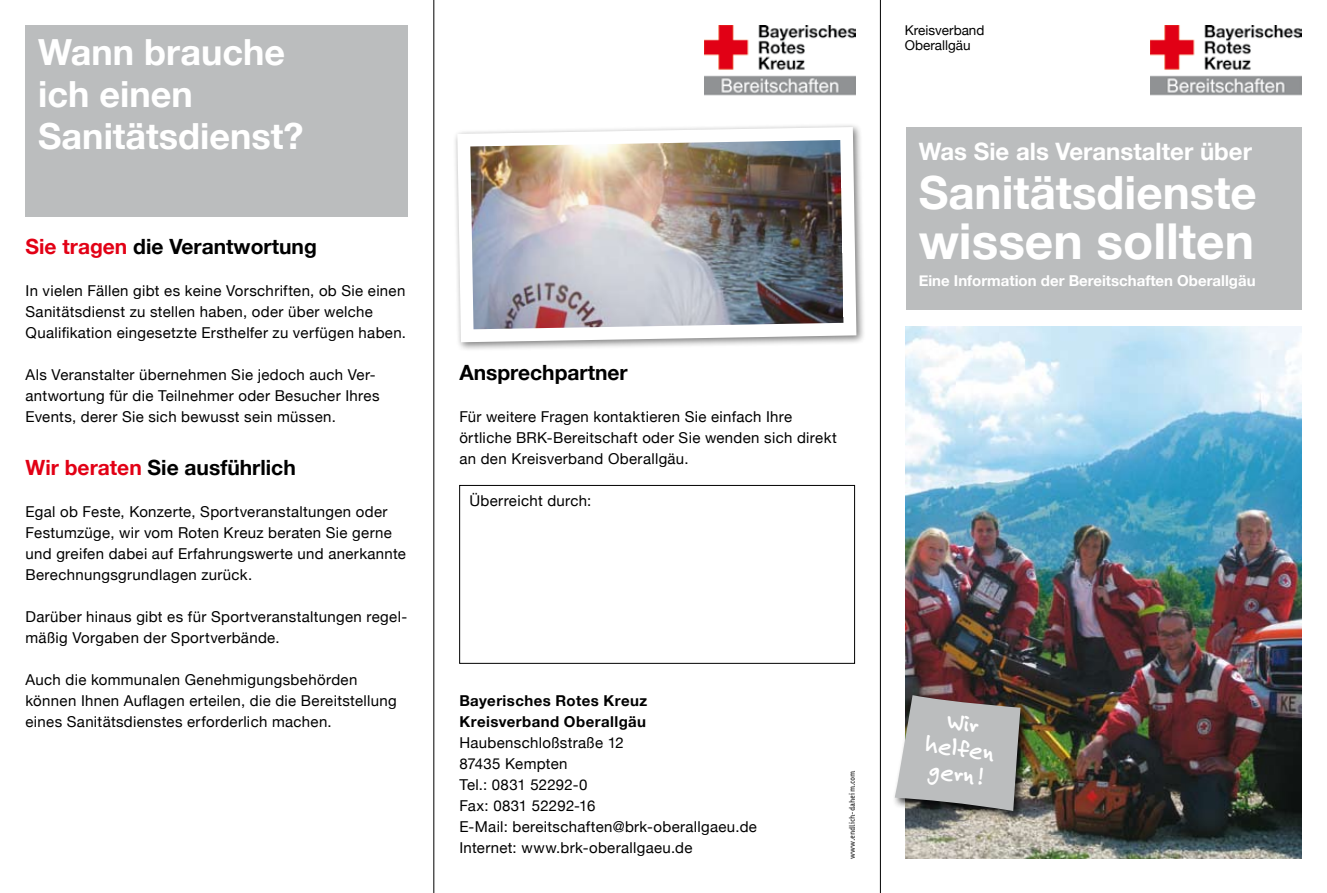
<style>
.page{position:relative;width:1327px;height:893px;background:#fff}
.page>*{position:absolute;margin:0;border:0;box-sizing:border-box;transform-origin:0 0}
.t1{font:700 49.5px "Helvetica Neue";color:#fff}
.t2{font:700 45.75px "Helvetica Neue";color:#fff}
.t3{font:700 36px/42px "Helvetica Neue";color:#fff}
.t4{font:700 25.5px/25.5px "Felt Tip Roman";color:#fff;text-align:center}
.t5{font:700 24px "Helvetica Neue";color:#fff}
.t6{font:700 21px "Helvetica Neue";color:#000}
.t7{font:15px/21px "Helvetica Neue";letter-spacing:.02em;color:#000}
.t8{font:700 15px/21px "Helvetica Neue";letter-spacing:.03em;color:#000}
.t9{font:700 15px "Helvetica Neue";color:#fff}
.t10{font:13.5px/15px "Helvetica Neue";color:#000}
.t11{font:7.5px "Karbid";letter-spacing:-.02em;color:#000}
.s1{color:#e20015}
</style>
<div class="page">
<div style="left:906px;top:128px;width:395px;height:182px;background:#bbbdbe"></div>
<img style="left:704px;top:26px;width:151px;height:70px">
<img style="left:1150px;top:26px;width:151px;height:70px">
<img style="left:906px;top:326px;width:395px;height:533px">
<div style="left:26px;top:26px;width:382px;height:191px;background:#bbbdbe"></div>
<div style="left:459px;top:485px;width:396px;height:179px;border:1px solid #000"></div>
<div style="left:452px;top:122px;width:420px;height:236px;background:#000;opacity:.5"></div>
<svg style="left:457px;top:127px;width:399px;height:215px"></svg>
<img style="left:470px;top:140px;width:373px;height:189px">
<div style="left:891px;top:692px;width:150px;height:137px;background:#000;opacity:.75"></div>
<svg style="left:894px;top:695px;width:126px;height:116px;background:#adadae"></svg>
<hr style="left:433px;top:0;width:1px;height:893px;background:#000">
<hr style="left:880px;top:0;width:1px;height:893px;background:#000">
<h3 class="t3" style="left:38px;top:30px;width:267px">Wann brauche ich einen<br>Sanitätsdienst?</h3>
<h3 class="t6" style="left:26px;top:234px;width:293px"><span class="s1">Sie tragen</span> die Verantwortung</h3>
<p class="t7" style="left:26px;top:280px;width:382px">In vielen Fällen gibt es keine Vorschriften, ob Sie einen<br>Sanitätsdienst zu stellen haben, oder über welche<br>Qualifikation eingesetzte Ersthelfer zu verfügen haben.</p>
<p class="t7" style="left:26px;top:364px;width:355px">Als Veranstalter übernehmen Sie jedoch auch Ver&shy;antwortung für die Teilnehmer oder Besucher Ihres<br>Events, derer Sie sich bewusst sein müssen.</p>
<h3 class="t6" style="left:26px;top:454px;width:272px"><span class="s1">Wir beraten</span> Sie ausführlich</h3>
<p class="t7" style="left:26px;top:501px;width:382px">Egal ob Feste, Konzerte, Sportveranstaltungen oder Festumzüge, wir vom Roten Kreuz beraten Sie gerne und greifen dabei auf Erfahrungswerte und anerkannte Berechnungsgrundlagen zurück.</p>
<p class="t7" style="left:26px;top:606px;width:383px">Darüber hinaus gibt es für Sportveranstaltungen regel&shy;mäßig Vorgaben der Sportverbände.</p>
<p class="t7" style="left:26px;top:669px;width:373px">Auch die kommunalen Genehmigungsbehörden können Ihnen Auflagen erteilen, die die Bereitstellung eines Sanitätsdienstes erforderlich machen.</p>
<h3 class="t6" style="left:459px;top:360px;width:170px">Ansprechpartner</h3>
<p class="t7" style="left:459px;top:406px;width:379px">Für weitere Fragen kontaktieren Sie einfach Ihre örtliche BRK-Bereitschaft oder Sie wenden sich direkt an den Kreisverband Oberallgäu.</p>
<p class="t7" style="left:469px;top:490px;width:124px">Überreicht durch:</p>
<p class="t10" style="left:905px;top:23px;width:81px">Kreisverband<br>Oberallgäu</p>
<h3 class="t5" style="left:918px;top:136px;width:335px">Was Sie als Veranstalter über</h3>
<h2 class="t2" style="left:918px;top:164px;width:340px">Sanitätsdienste</h2>
<h1 class="t1" style="left:918px;top:210px;width:337px">wissen sollten</h1>
<p class="t9" style="left:918px;top:271px;width:338px">Eine Information der Bereitschaften Oberallgäu</p>
<p class="t8" style="left:459px;top:689px;width:189px">Bayerisches Rotes Kreuz<br>Kreisverband Oberallgäu</p>
<p class="t7" style="left:459px;top:732px;width:299px">Haubenschloßstraße 12<br>87435 Kempten<br>Tel.: 0831 52292-0<br>Fax: 0831 52292-16<br>E-Mail: bereitschaften@brk-oberallgaeu.de<br>Internet: www.brk-oberallgaeu.de</p>
<p class="t11" style="left:847px;top:859px;width:90px;rotate:-90deg">www.endlich-daheim.com</p>
<h3 class="t4" style="left:930px;top:705px;width:72px;rotate:8deg">Wir helfen gern !</h3>
</div>
